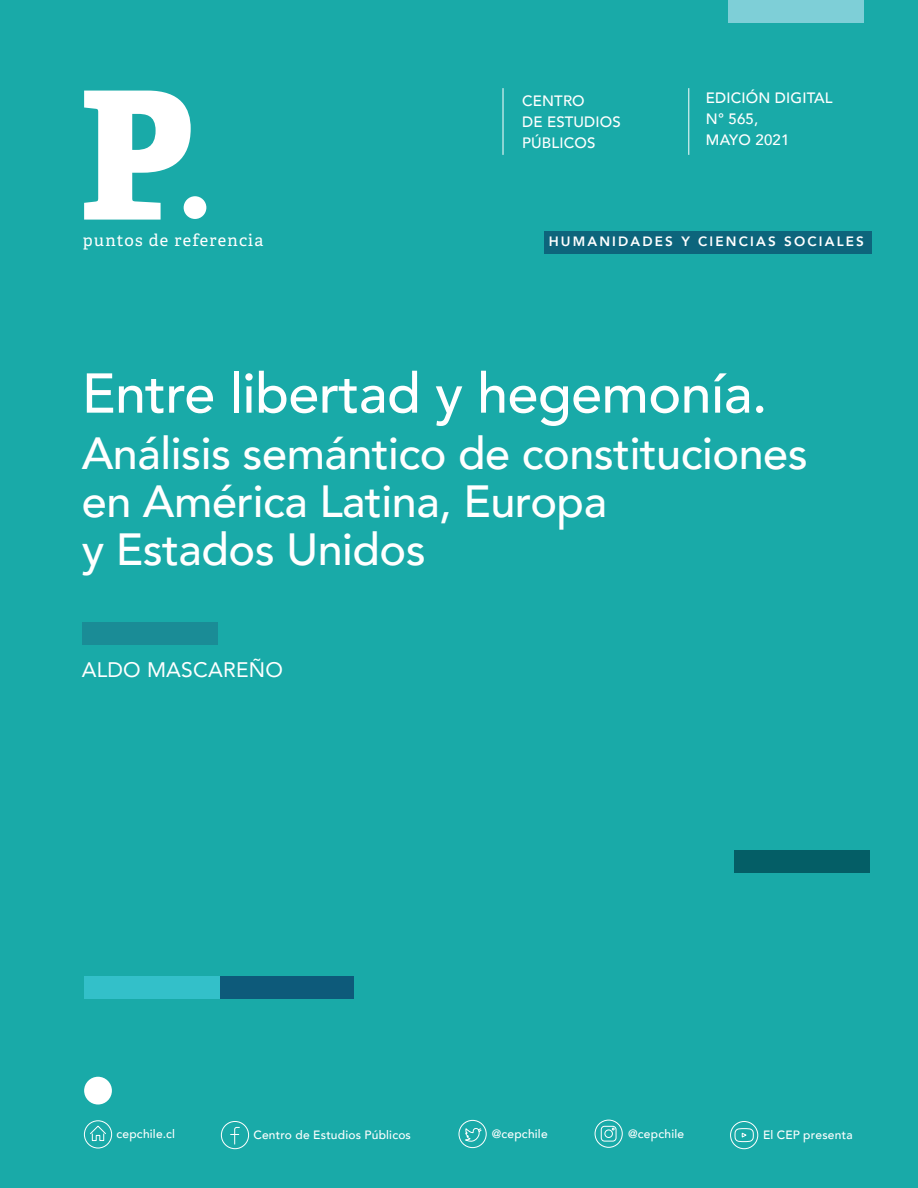
<style>
.page{position:relative;width:918px;height:1188px;background:#19aaa8}
.page>*{position:absolute;margin:0;border:0;box-sizing:border-box;transform-origin:0 0}
.t1{font:500 55.5px "Avenir";letter-spacing:-.01em;color:#fff}
.t2{font:500 45px/48px "Avenir";letter-spacing:-.01em;color:#fff}
.t3{font:21px "Avenir";letter-spacing:.01em;color:#fff}
.t4{font:16.5px "Adelle";letter-spacing:.075em;color:#fff}
.t5{font:500 15px/21px "Avenir";letter-spacing:.01em;color:#fff}
.t6{font:800 13.5px "Avenir";letter-spacing:.16em;color:#fff}
.t7{font:500 12px "Avenir";letter-spacing:.02em;color:#fff}
</style>
<div class="page">
<hr style="left:503px;top:88px;width:1px;height:67px;background:#fff">
<hr style="left:689px;top:88px;width:1px;height:67px;background:#fff">
<div style="left:729px;top:0;width:135px;height:23px;background:#7ecfd7"></div>
<svg style="left:84px;top:91px;width:107px;height:129px"></svg>
<div style="left:184px;top:196px;width:22px;height:23px;background:#fff;border-radius:50%"></div>
<div style="left:84px;top:1077px;width:28px;height:28px;background:#fff;border-radius:50%"></div>
<div style="left:544px;top:231px;width:327px;height:22px;background:#0d657c"></div>
<div style="left:218px;top:976px;width:136px;height:23px;background:#0d5a7a"></div>
<div style="left:84px;top:976px;width:136px;height:23px;background:#33c0c9"></div>
<div style="left:734px;top:851px;width:135px;height:22px;background:#045e66"></div>
<svg style="left:221px;top:1121px;width:28px;height:28px"></svg>
<div style="left:459px;top:1120px;width:27px;height:28px;border:1px solid #fff;border-radius:50%"></div>
<svg style="left:465px;top:1128px;width:17px;height:15px"></svg>
<div style="left:730px;top:1121px;width:28px;height:28px;border:1px solid #fff;border-radius:50%"></div>
<svg style="left:735px;top:1128px;width:19px;height:14px"></svg>
<svg style="left:601px;top:1126px;width:16px;height:16px"></svg>
<div style="left:595px;top:1120px;width:28px;height:28px;border:1px solid #fff;border-radius:50%"></div>
<svg style="left:90px;top:1125px;width:16px;height:16px"></svg>
<div style="left:84px;top:1121px;width:28px;height:27px;border:1px solid #fff;border-radius:50%"></div>
<div style="left:83px;top:622px;width:135px;height:23px;background:#1a8c96"></div>
<p class="t5" style="left:522px;top:89px;width:100px">CENTRO<br>DE ESTUDIOS<br>PÚBLICOS</p>
<p class="t5" style="left:706px;top:87px;width:128px">EDICIÓN DIGITAL<br>N° 565,<br>MAYO 2021</p>
<p class="t4" style="left:83px;top:230px;width:182px">puntos de referencia</p>
<p class="t6" style="left:549px;top:229px;width:317px">HUMANIDADES Y CIENCIAS SOCIALES</p>
<p class="t1" style="left:82px;top:345px;width:687px">Entre libertad y hegemonía.</p>
<p class="t2" style="left:82px;top:427px;width:728px">Análisis semántico de constituciones en América Latina, Europa<br>y Estados Unidos</p>
<p class="t3" style="left:82px;top:653px;width:203px">ALDO MASCAREÑO</p>
<p class="t7" style="left:116px;top:1124px;width:60px">cepchile.cl</p>
<p class="t7" style="left:253px;top:1125px;width:159px">Centro de Estudios Públicos</p>
<p class="t7" style="left:492px;top:1124px;width:58px">@cepchile</p>
<p class="t7" style="left:628px;top:1124px;width:58px">@cepchile</p>
<p class="t7" style="left:763px;top:1125px;width:91px">El CEP presenta</p>
</div>
